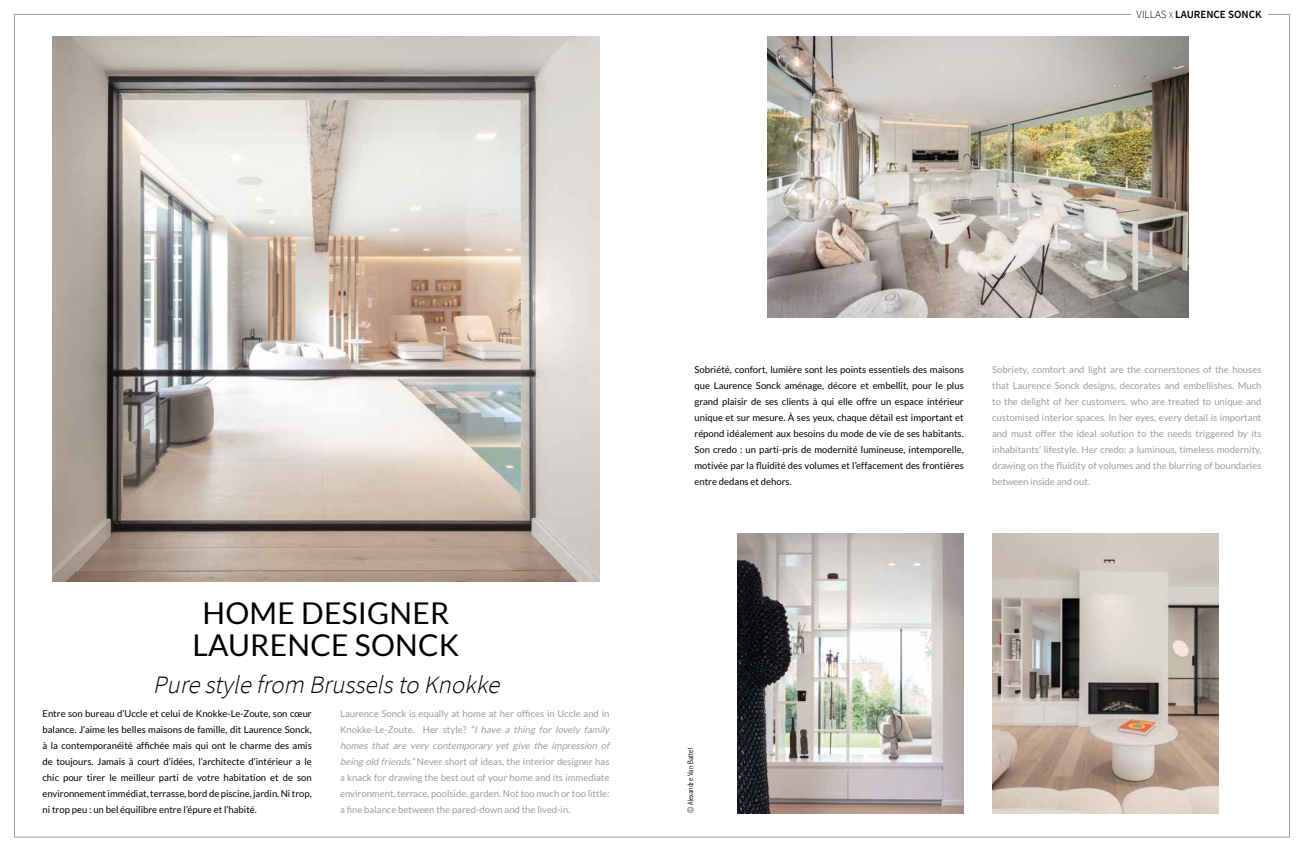
<style>
.page{position:relative;width:1304px;height:851px;background:#fff}
.page>*{position:absolute;margin:0;border:0;box-sizing:border-box;transform-origin:0 0}
.t1{font:30px/32px "Lato";letter-spacing:.01em;color:#000;text-align:center}
.t2{font:italic 300 25px "Source Sans Pro";color:#000}
.t3{font:600 11px "Source Sans Pro";color:#000}
.t4{font:9.5px/16px "Lato";color:#000;text-align:justify}
.t5{font:9.5px/16px "Lato";color:#9d9d9c;text-align:justify}
.t6{font:300 condensed 8px "Abadi MT Pro";letter-spacing:.01em;color:#000}
.s1{font-weight:300}
.s2{font-weight:300;font-size:9px}
.s3{font-style:italic}
</style>
<div class="page">
<img style="left:768px;top:37px;width:420px;height:280px">
<img style="left:52px;top:37px;width:548px;height:544px">
<img style="left:737px;top:533px;width:227px;height:280px">
<img style="left:992px;top:533px;width:227px;height:280px">
<p class="t3" style="left:1137px;top:7px;width:127px"><span class="s1">VILLAS</span> <span class="s2">X</span> LAURENCE SONCK</p>
<h1 class="t1" style="left:193px;top:596px;width:268px">HOME DESIGNER<br>LAURENCE SONCK</h1>
<h2 class="t2" style="left:153px;top:669px;width:354px">Purestylefrom Brusselsto Knokke</h2>
<p class="t4" style="left:43px;top:705px;width:271px">Entre son bureau d’Uccle et celui de Knokke-Le-Zoute, son cœur balance. J’aime les belles maisons de famille, dit Laurence Sonck, à la contemporanéité affichée mais qui ont le charme des amis de toujours. Jamais à court d'idées, l’architecte d’intérieur a le chic pour tirer le meilleur parti de votre habitation et de son environnement immédiat, terrasse, bord de piscine, jardin. Ni trop, ni trop peu : un bel équilibre entre l’épure et l’habité.</p>
<p class="t5" style="left:340px;top:705px;width:273px;text-align:left">Laurence Sonck is equally at home at her offices in Uccle and in Knokke-Le-Zoute. Her style? <span class="s3">“I have a thing for lovely family homes that are very contemporary yet give the impression of being old friends.”</span>Never short of ideas, the interior designer has a knack for drawing the best out of your home and its immediate environment, terrace, poolside, garden. Not too much or too little: a fine balance between the pared-down and the lived-in.</p>
<p class="t4" style="left:694px;top:361px;width:271px">Sobriété, confort, lumière sont les points essentiels des maisons que Laurence Sonck aménage, décore et embellit, pour le plus grand plaisir de ses clients à qui elle offre un espace intérieur unique et sur mesure. À ses yeux, chaque détail est important et répond idéalement aux besoins du mode de vie de ses habitants.<br>Son credo : un parti-pris de modernité lumineuse, intemporelle, motivée par la fluidité des volumes et l’effacement des frontières entre dedans et dehors.</p>
<p class="t5" style="left:992px;top:361px;width:271px">Sobriety, comfort and light are the cornerstones of the houses that Laurence Sonck designs, decorates and embellishes. Much to the delight of her customers, who are treated to unique and customised interior spaces. In her eyes, every detail is important and must offer the ideal solution to the needs triggered by its inhabitants’ lifestyle. Her credo: a luminous, timeless modernity, drawing on the fluidity of volumes and the blurring of boundaries between inside and out.</p>
<p class="t6" style="left:686px;top:813px;width:67px;rotate:-90deg">© Alexandre Van Battel</p>
</div>
